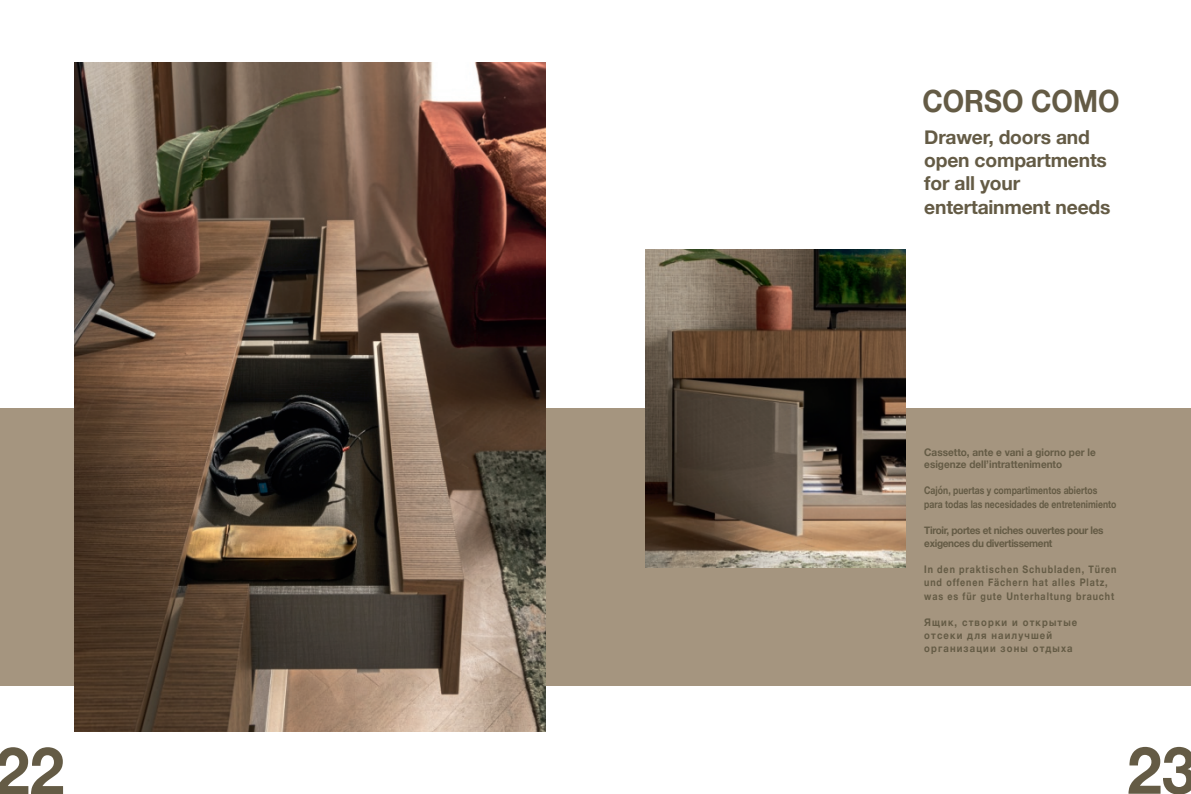
<style>
.page{position:relative;width:1191px;height:794px;background:#fff}
.page>*{position:absolute;margin:0;border:0;box-sizing:border-box;transform-origin:0 0}
.t1{font:700 65.62px "Helvetica Neue";color:#645b45;scale:.95 1}
.t2{font:700 30.62px "Helvetica Neue";color:#645b45;scale:.9 1}
.t3{font:700 19.25px/23.1px "Helvetica Neue";letter-spacing:-.01em;color:#645b45}
.t4{font:700 10.5px/13.1px "Helvetica Neue";letter-spacing:.1em;color:#645b45;scale:.85 1}
.t5{font:700 10.5px/13.1px "Helvetica Neue";color:#645b45;scale:.82 1}
.t6{font:700 10.5px/13.1px "Helvetica Neue";letter-spacing:-.03em;color:#645b45;scale:.95 1}
.t7{font:700 10.5px/13.1px "Helvetica Neue";letter-spacing:.12em;color:#645b45;scale:.9 1}
.t8{font:700 10.5px/12.6px "Helvetica Neue";color:#645b45;scale:.95 1}
</style>
<div class="page">
<div style="left:0;top:408px;width:1191px;height:277px;background:#a5957f"></div>
<img style="left:74px;top:62px;width:472px;height:670px">
<img style="left:645px;top:249px;width:260px;height:318px">
<h2 class="t2" style="left:922px;top:77px;width:220px">CORSO COMO</h2>
<h3 class="t3" style="left:924px;top:126px;width:188px">Drawer, doors and open compartments for all your entertainment needs</h3>
<p class="t8" style="left:924px;top:446px;width:182px">Cassetto, ante e vani a giorno per le esigenze dell’intrattenimento</p>
<p class="t5" style="left:924px;top:484px;width:236px">Cajón, puertas y compartimentos abiertos para todas las necesidades de entretenimiento</p>
<p class="t6" style="left:924px;top:524px;width:190px">Tiroir, portes et niches ouvertes pour les exigences du divertissement</p>
<p class="t4" style="left:924px;top:563px;width:228px">In den praktischen Schubladen, Türen und offenen Fächern hat alles Platz, was es für gute Unterhaltung braucht</p>
<p class="t7" style="left:924px;top:616px;width:171px">Ящик, створки и открытые отсеки для наилучшей организации зоны отдыха</p>
<h1 class="t1" style="left:-5px;top:719px;width:74px">22</h1>
<h1 class="t1" style="left:1127px;top:719px;width:74px">23</h1>
</div>
